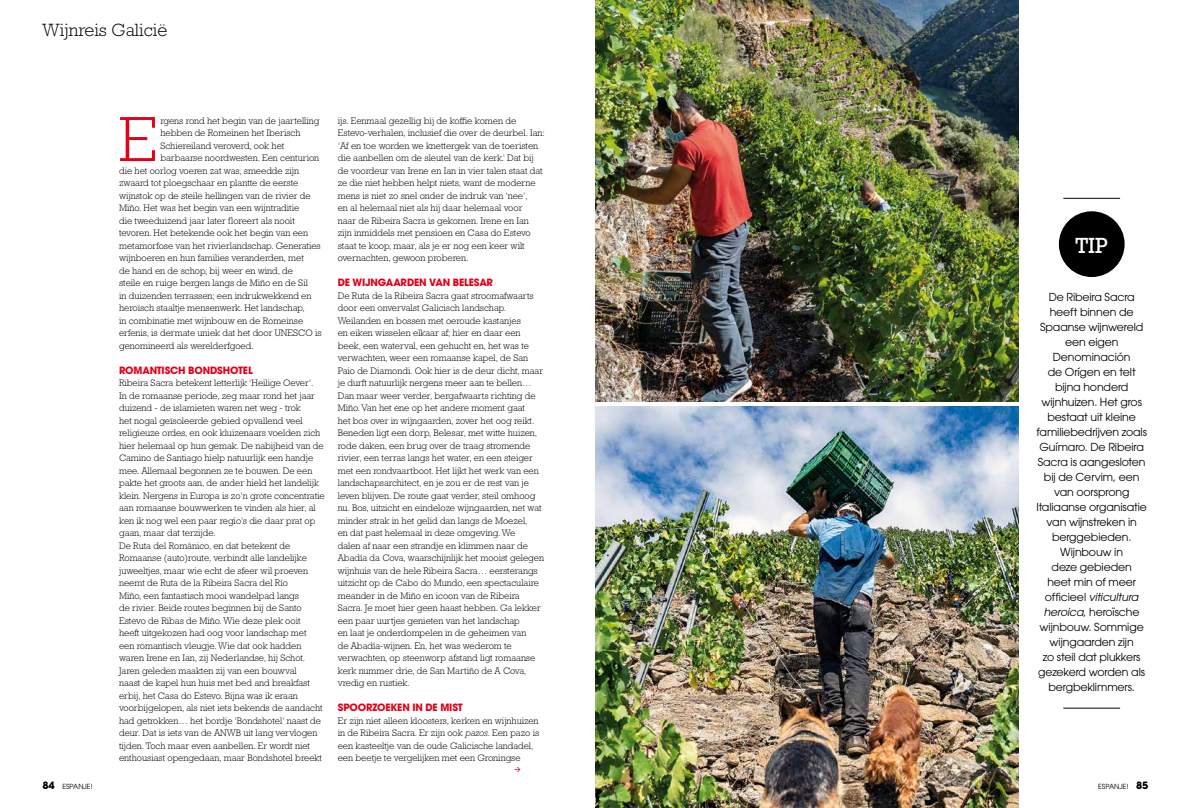
<style>
.page{position:relative;width:1191px;height:808px;background:#fff}
.page>*{position:absolute;margin:0;border:0;box-sizing:border-box;transform-origin:0 0}
.t1{font:300 64.7px "Rockwell Std";color:#e2001a}
.t2{font:22.3px "Rockwell Std";color:#fff}
.t3{font:300 18px "Rockwell Std";color:#000}
.t4{font:11px/15px "ITC Avant Garde Pro";letter-spacing:-.01em;color:#000;text-align:center}
.t5{font:700 10px "ITC Avant Garde Pro";letter-spacing:-.015em;color:#e2001a}
.t6{font:700 10px "ITC Avant Garde Pro";color:#000}
.t7{font:300 9.5px/12.5px "Rockwell Std";color:#000}
.t8{font:7px "ITC Avant Garde Pro";color:#000}
.s1{font-style:italic}
</style>
<div class="page">
<img style="left:595px;top:0;width:424px;height:808px">
<hr style="left:595px;top:402px;width:440px;height:4px;background:#fff">
<svg style="left:1058px;top:211px;width:67px;height:66px"></svg>
<hr style="left:1063px;top:198px;width:57px;height:1px;background:#000">
<hr style="left:1063px;top:708px;width:57px;height:1px;background:#000">
<h3 class="t3" style="left:43px;top:20px;width:126px">Wijnreis Galicië</h3>
<h1 class="t1" style="left:119px;top:102px;width:40px">E</h1>
<p class="t7" style="left:160px;top:114px;width:161px">rgens rond het begin van de jaartelling</p>
<p class="t7" style="left:160px;top:127px;width:142px">hebben de Romeinen het Iberisch</p>
<p class="t7" style="left:160px;top:139px;width:125px">Schiereiland veroverd, ook het</p>
<p class="t7" style="left:160px;top:152px;width:160px">barbaarse noordwesten. Een centurion</p>
<p class="t7" style="left:119px;top:164px;width:182px">die het oorlog voeren zat was, smeedde zijn</p>
<p class="t7" style="left:119px;top:177px;width:181px">zwaard tot ploegschaar en plantte de eerste</p>
<p class="t7" style="left:119px;top:189px;width:193px">wijnstok op de steile hellingen van de rivier de</p>
<p class="t7" style="left:119px;top:202px;width:182px">Miño. Het was het begin van een wijntraditie</p>
<p class="t7" style="left:119px;top:214px;width:177px">die tweeduizend jaar later floreert als nooit</p>
<p class="t7" style="left:119px;top:227px;width:190px">tevoren. Het betekende ook het begin van een</p>
<p class="t7" style="left:119px;top:239px;width:203px">metamorfose van het rivierlandschap. Generaties</p>
<p class="t7" style="left:119px;top:252px;width:186px">wijnboeren en hun families veranderden, met</p>
<p class="t7" style="left:119px;top:264px;width:175px">de hand en de schop, bij weer en wind, de</p>
<p class="t7" style="left:119px;top:277px;width:190px">steile en ruige bergen langs de Miño en de Sil</p>
<p class="t7" style="left:119px;top:289px;width:194px">in duizenden terrassen; een indrukwekkend en</p>
<p class="t7" style="left:119px;top:302px;width:187px">heroïsch staaltje mensenwerk. Het landschap,</p>
<p class="t7" style="left:119px;top:314px;width:186px">in combinatie met wijnbouw en de Romeinse</p>
<p class="t7" style="left:119px;top:327px;width:204px">erfenis, is dermate uniek dat het door UNESCO is</p>
<p class="t7" style="left:119px;top:339px;width:136px">genomineerd als werelderfgoed.</p>
<p class="t5" style="left:119px;top:363px;width:135px">ROMANTISCH BONDSHOTEL</p>
<p class="t7" style="left:119px;top:377px;width:207px">Ribeira Sacra betekent letterlijk ‘Heilige Oever’.<br>In de romaanse periode, zeg maar rond het jaar duizend - de islamieten waren net weg - trok<br>het nogal geïsoleerde gebied opvallend veel religieuze ordes, en ook kluizenaars voelden zich hier helemaal op hun gemak. De nabijheid van de Camino de Santiago hielp natuurlijk een handje mee. Allemaal begonnen ze te bouwen. De een pakte het groots aan, de ander hield het landelijk klein. Nergens in Europa is zo’n grote concentratie aan romaanse bouwwerken te vinden als hier, al ken ik nog wel een paar regio’s die daar prat op gaan, maar dat terzijde.<br>De Ruta del Románico, en dat betekent de Romaanse (auto)route, verbindt alle landelijke juweeltjes, maar wie echt de sfeer wil proeven neemt de Ruta de la Ribeira Sacra del Río<br>Miño, een fantastisch mooi wandelpad langs<br>de rivier. Beide routes beginnen bij de Santo Estevo de Ribas de Miño. Wie deze plek ooit<br>heeft uitgekozen had oog voor landschap met<br>een romantisch vleugje. Wie dat ook hadden waren Irene en Ian, zij Nederlandse, hij Schot.<br>Jaren geleden maakten zij van een bouwval<br>naast de kapel hun huis met bed and breakfast erbij, het Casa do Estevo. Bijna was ik eraan voorbijgelopen, als niet iets bekends de aandacht had getrokken… het bordje ‘Bondshotel’ naast de deur. Dat is iets van de ANWB uit lang vervlogen tijden. Toch maar even aanbellen. Er wordt niet enthousiast opengedaan, maar Bondshotel breekt</p>
<p class="t7" style="left:338px;top:114px;width:208px">ijs. Eenmaal gezellig bij de koffie komen de Estevo-verhalen, inclusief die over de deurbel. Ian: ‘Af en toe worden we knettergek van de toeristen die aanbellen om de sleutel van de kerk.’ Dat bij de voordeur van Irene en Ian in vier talen staat dat ze die niet hebben helpt niets, want de moderne mens is niet zo snel onder de indruk van ‘nee’,<br>en al helemaal niet als hij daar helemaal voor<br>naar de Ribeira Sacra is gekomen. Irene en Ian zijn inmiddels met pensioen en Casa do Estevo staat te koop, maar, als je er nog een keer wilt overnachten, gewoon proberen.</p>
<p class="t5" style="left:338px;top:276px;width:157px">DE WIJNGAARDEN VAN BELESAR</p>
<p class="t7" style="left:338px;top:289px;width:208px">De Ruta de la Ribeira Sacra gaat stroomafwaarts door een onvervalst Galicisch landschap.<br>Weilanden en bossen met oeroude kastanjes<br>en eiken wisselen elkaar af; hier en daar een beek, een waterval, een gehucht en, het was te verwachten, weer een romaanse kapel, de San Paio de Diamondi. Ook hier is de deur dicht, maar je durft natuurlijk nergens meer aan te bellen… Dan maar weer verder, bergafwaarts richting de Miño. Van het ene op het andere moment gaat<br>het bos over in wijngaarden, zover het oog reikt.<br>Beneden ligt een dorp, Belesar, met witte huizen, rode daken, een brug over de traag stromende rivier, een terras langs het water, en een steiger met een rondvaartboot. Het lijkt het werk van een landschapsarchitect, en je zou er de rest van je leven blijven. De route gaat verder, steil omhoog nu. Bos, uitzicht en eindeloze wijngaarden, net wat minder strak in het gelid dan langs de Moezel,<br>en dat past helemaal in deze omgeving. We<br>dalen af naar een strandje en klimmen naar de Abadía da Cova, waarschijnlijk het mooist gelegen wijnhuis van de hele Ribeira Sacra… eersterangs uitzicht op de Cabo do Mundo, een spectaculaire meander in de Miño en icoon van de Ribeira Sacra. Je moet hier geen haast hebben. Ga lekker een paar uurtjes genieten van het landschap<br>en laat je onderdompelen in de geheimen van<br>de Abadía-wijnen. En, het was wederom te verwachten, op steenworp afstand ligt romaanse kerk nummer drie, de San Martiño de A Cova, vredig en rustiek.</p>
<p class="t5" style="left:338px;top:701px;width:127px">SPOORZOEKEN IN DE MIST</p>
<p class="t7" style="left:338px;top:714px;width:203px">Er zijn niet alleen kloosters, kerken en wijnhuizen in de Ribeira Sacra. Er zijn ook <span class="s1">pazos</span>. Een pazo is een kasteeltje van de oude Galicische landadel, een beetje te vergelijken met een Groningse</p>
<h2 class="t2" style="left:1075px;top:233px;width:34px">TIP</h2>
<p class="t4" style="left:1036px;top:290px;width:112px">De Ribeira Sacra heeft binnen de<br>Spaanse wijnwereld een eigen<br>Denominación<br>de Orígen en telt bijna honderd wijnhuizen. Het gros bestaat uit kleine familiebedrijven zoals<br>Guímaro. De Ribeira<br>Sacra is aangesloten bij de Cervim, een van oorsprong<br>Italiaanse organisatie van wijnstreken in berggebieden.<br>Wijnbouw in<br>deze gebieden<br>heet min of meer officieel <span class="s1">viticultura heroica</span>, heroïsche wijnbouw. Sommige wijngaarden zijn<br>zo steil dat plukkers gezekerd worden als bergbeklimmers.</p>
<p class="t6" style="left:42px;top:778px;width:14px">84</p>
<p class="t6" style="left:1136px;top:778px;width:14px">85</p>
<p class="t8" style="left:62px;top:782px;width:32px">ESPANJE!</p>
<p class="t8" style="left:1098px;top:782px;width:32px">ESPANJE!</p>
</div>
